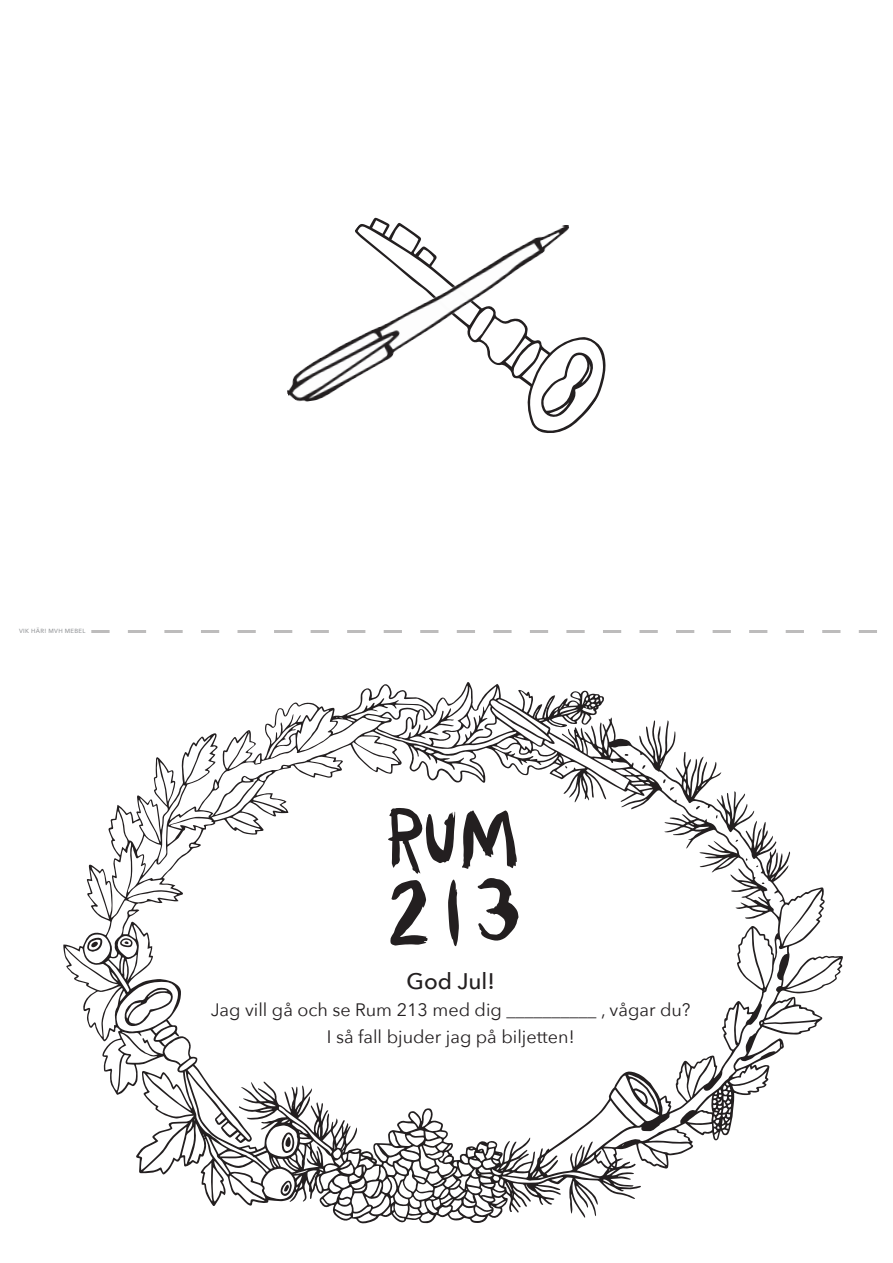
<style>
.page{position:relative;width:893px;height:1263px;background:#fff}
.page>*{position:absolute;margin:0;border:0;box-sizing:border-box;transform-origin:0 0}
.t1{font:500 22.5px "Avenir Next";color:#231f20}
.t2{font:18px "Avenir Next";color:#231f20}
.t3{font:500 6px "Avenir Next";letter-spacing:.05em;color:#939598}
</style>
<div class="page">
<svg style="left:91px;top:630px;width:786px;height:3px"></svg>
<svg style="left:63px;top:682px;width:780px;height:541px"></svg>
<svg style="left:642px;top:765px;width:3px;height:4px"></svg>
<svg style="left:696px;top:806px;width:4px;height:3px"></svg>
<svg style="left:663px;top:779px;width:11px;height:12px"></svg>
<svg style="left:125px;top:987px;width:48px;height:39px"></svg>
<svg style="left:281px;top:1180px;width:11px;height:16px"></svg>
<svg style="left:281px;top:1132px;width:13px;height:21px"></svg>
<svg style="left:87px;top:937px;width:15px;height:15px"></svg>
<svg style="left:120px;top:938px;width:13px;height:9px"></svg>
<svg style="left:388px;top:808px;width:130px;height:138px"></svg>
<svg style="left:371px;top:217px;width:235px;height:216px"></svg>
<svg style="left:541px;top:350px;width:53px;height:70px"></svg>
<img style="left:287px;top:224px;width:302px;height:180px">
<p class="t3" style="left:19px;top:626px;width:68px">VIK HÄR! MVH MEBEL</p>
<p class="t1" style="left:406px;top:962px;width:90px">God Jul!</p>
<p class="t2" style="left:211px;top:994px;width:481px">Jag vill gå och se Rum 213 med dig __________ , vågar du?</p>
<p class="t2" style="left:327px;top:1021px;width:249px">I så fall bjuder jag på biljetten!</p>
</div>
